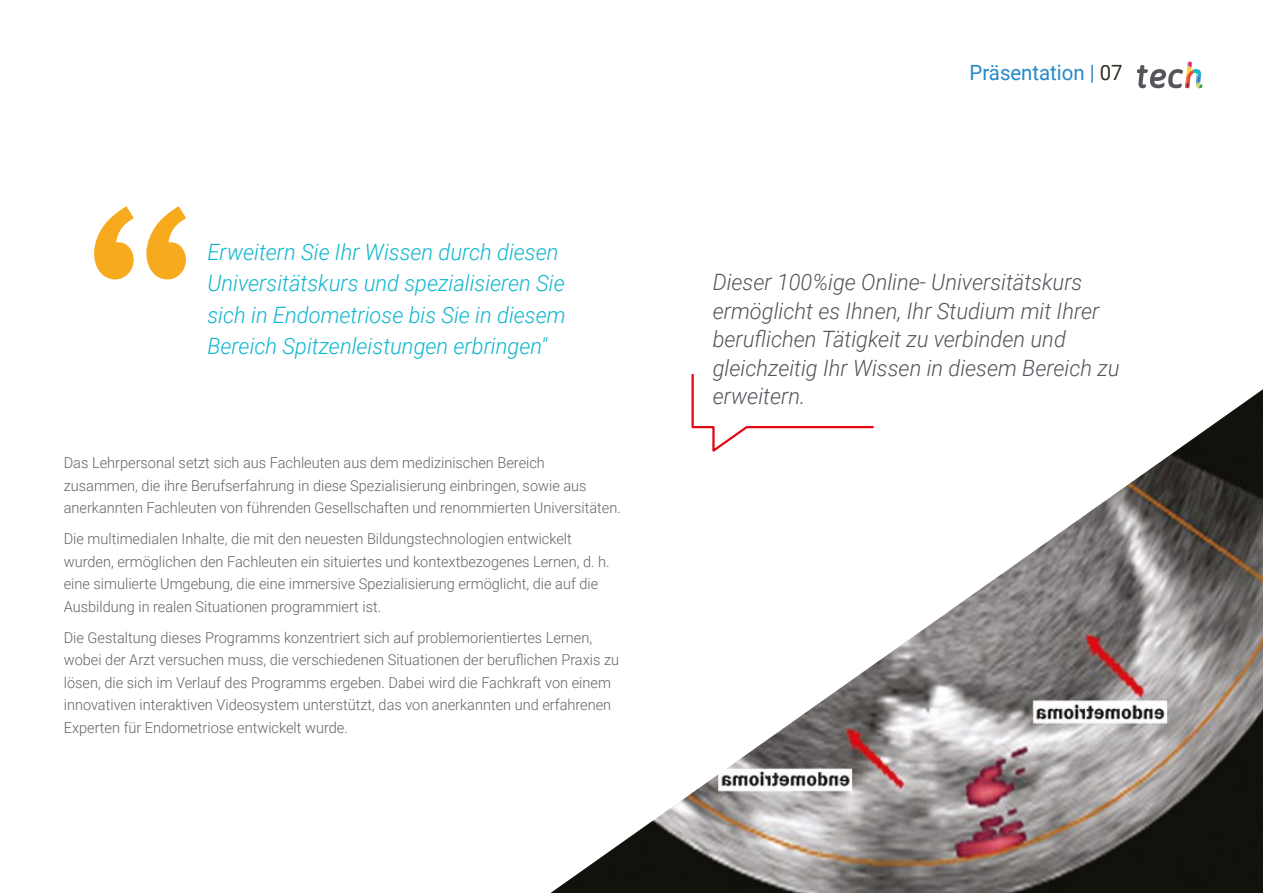
<style>
.page{position:relative;width:1263px;height:893px;background:#fff}
.page>*{position:absolute;margin:0;border:0;box-sizing:border-box;transform-origin:0 0}
.t1{font:italic 300 22.5px/28.5px "Roboto";color:#52555b}
.t2{font:italic 300 22.5px/31.5px "Roboto";color:#0fb6cf}
.t3{font:21px "Roboto";color:#2488c9}
.t4{font:300 15px/22.5px "Roboto";color:#61646a}
.s1{color:#312e20}
</style>
<div class="page">
<svg style="left:94px;top:206px;width:92px;height:73px"></svg>
<img style="left:550px;top:389px;width:713px;height:504px">
<svg style="left:690px;top:374px;width:186px;height:81px"></svg>
<svg style="left:1137px;top:62px;width:65px;height:27px"></svg>
<h1 class="t2" style="left:207px;top:235px;width:360px">Erweitern Sie Ihr Wissen durch diesen Universitätskurs und spezialisieren Sie sich in Endometriose bis Sie in diesem Bereich Spitzenleistungen erbringen"</h1>
<p class="t4" style="left:64px;top:451px;width:558px">Das Lehrpersonal setzt sich aus Fachleuten aus dem medizinischen Bereich zusammen, die ihre Berufserfahrung in diese Spezialisierung einbringen, sowie aus anerkannten Fachleuten von führenden Gesellschaften und renommierten Universitäten.</p>
<p class="t4" style="left:64px;top:527px;width:547px">Die multimedialen Inhalte, die mit den neuesten Bildungstechnologien entwickelt wurden, ermöglichen den Fachleuten ein situiertes und kontextbezogenes Lernen, d. h. eine simulierte Umgebung, die eine immersive Spezialisierung ermöglicht, die auf die Ausbildung in realen Situationen programmiert ist.</p>
<p class="t4" style="left:64px;top:626px;width:557px">Die Gestaltung dieses Programms konzentriert sich auf problemorientiertes Lernen, wobei der Arzt versuchen muss, die verschiedenen Situationen der beruflichen Praxis zu lösen, die sich im Verlauf des Programms ergeben. Dabei wird die Fachkraft von einem innovativen interaktiven Videosystem unterstützt, das von anerkannten und erfahrenen Experten für Endometriose entwickelt wurde.</p>
<h2 class="t3" style="left:969px;top:57px;width:155px">Präsentation | <span class="s1">07</span></h2>
<h1 class="t1" style="left:713px;top:267px;width:408px">Dieser 100%ige Online- Universitätskurs ermöglicht es Ihnen, Ihr Studium mit Ihrer beruflichen Tätigkeit zu verbinden und gleichzeitig Ihr Wissen in diesem Bereich zu erweitern.</h1>
</div>
